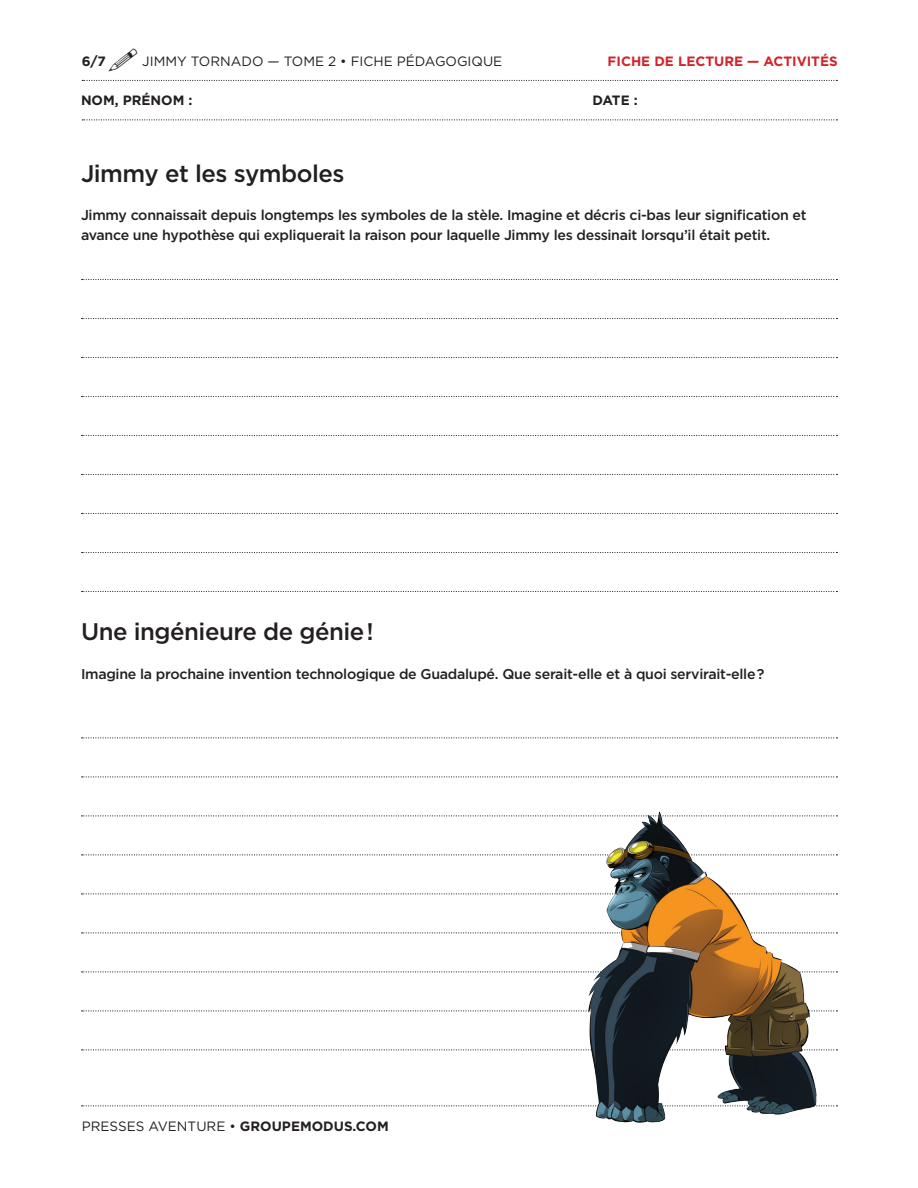
<style>
.page{position:relative;width:918px;height:1188px;background:#fff}
.page>*{position:absolute;margin:0;border:0;box-sizing:border-box;transform-origin:0 0}
.t1{font:500 24px "Gotham";letter-spacing:-.02em;color:#231f20}
.t2{font:500 14.25px/19.5px "Gotham";letter-spacing:-.02em;color:#231f20}
.t3{font:13.5px "Gotham";color:#231f20}
.t4{font:700 13.5px "Gotham";color:#d1232a}
.t5{font:700 13.5px "Gotham";color:#231f20}
.s1{font-weight:700}
</style>
<div class="page">
<svg style="left:82px;top:80px;width:755px;height:1px"></svg>
<svg style="left:82px;top:1105px;width:755px;height:1px"></svg>
<svg style="left:82px;top:119px;width:755px;height:1px"></svg>
<svg style="left:82px;top:279px;width:755px;height:1px"></svg>
<svg style="left:82px;top:318px;width:755px;height:1px"></svg>
<svg style="left:82px;top:357px;width:755px;height:1px"></svg>
<svg style="left:82px;top:396px;width:755px;height:1px"></svg>
<svg style="left:82px;top:435px;width:755px;height:1px"></svg>
<svg style="left:82px;top:474px;width:755px;height:1px"></svg>
<svg style="left:82px;top:513px;width:755px;height:1px"></svg>
<svg style="left:82px;top:552px;width:755px;height:1px"></svg>
<svg style="left:82px;top:591px;width:755px;height:1px"></svg>
<svg style="left:82px;top:737px;width:755px;height:1px"></svg>
<svg style="left:82px;top:776px;width:755px;height:1px"></svg>
<svg style="left:82px;top:815px;width:755px;height:1px"></svg>
<svg style="left:82px;top:854px;width:755px;height:1px"></svg>
<svg style="left:82px;top:893px;width:755px;height:1px"></svg>
<svg style="left:82px;top:932px;width:755px;height:1px"></svg>
<svg style="left:82px;top:971px;width:755px;height:1px"></svg>
<svg style="left:82px;top:1010px;width:755px;height:1px"></svg>
<svg style="left:82px;top:1049px;width:755px;height:1px"></svg>
<img style="left:573px;top:811px;width:256px;height:312px">
<p class="t5" style="left:82px;top:54px;width:26px">6/7</p>
<p class="t3" style="left:142px;top:53px;width:362px">JIMMY TORNADO — TOME 2 • FICHE PÉDAGOGIQUE</p>
<p class="t4" style="left:608px;top:54px;width:232px">FICHE DE LECTURE — ACTIVITÉS</p>
<p class="t5" style="left:81px;top:93px;width:113px">NOM, PRÉNOM :</p>
<p class="t5" style="left:593px;top:93px;width:47px">DATE :</p>
<p class="t1" style="left:81px;top:160px;width:265px">Jimmy et les symboles</p>
<p class="t2" style="left:81px;top:205px;width:727px">Jimmy connaissait depuis longtemps les symboles de la stèle. Imagine et décris ci-bas leur signification et avance une hypothèse qui expliquerait la raison pour laquelle Jimmy les dessinait lorsqu’il était petit.</p>
<p class="t1" style="left:81px;top:618px;width:294px">Une ingénieure de génie!</p>
<p class="t2" style="left:81px;top:664px;width:685px">Imagine la prochaine invention technologique de Guadalupé. Que serait-elle et à quoi servirait-elle?</p>
<p class="t3" style="left:82px;top:1117px;width:309px">PRESSES AVENTURE • <span class="s1">GROUPEMODUS.COM</span></p>
</div>
